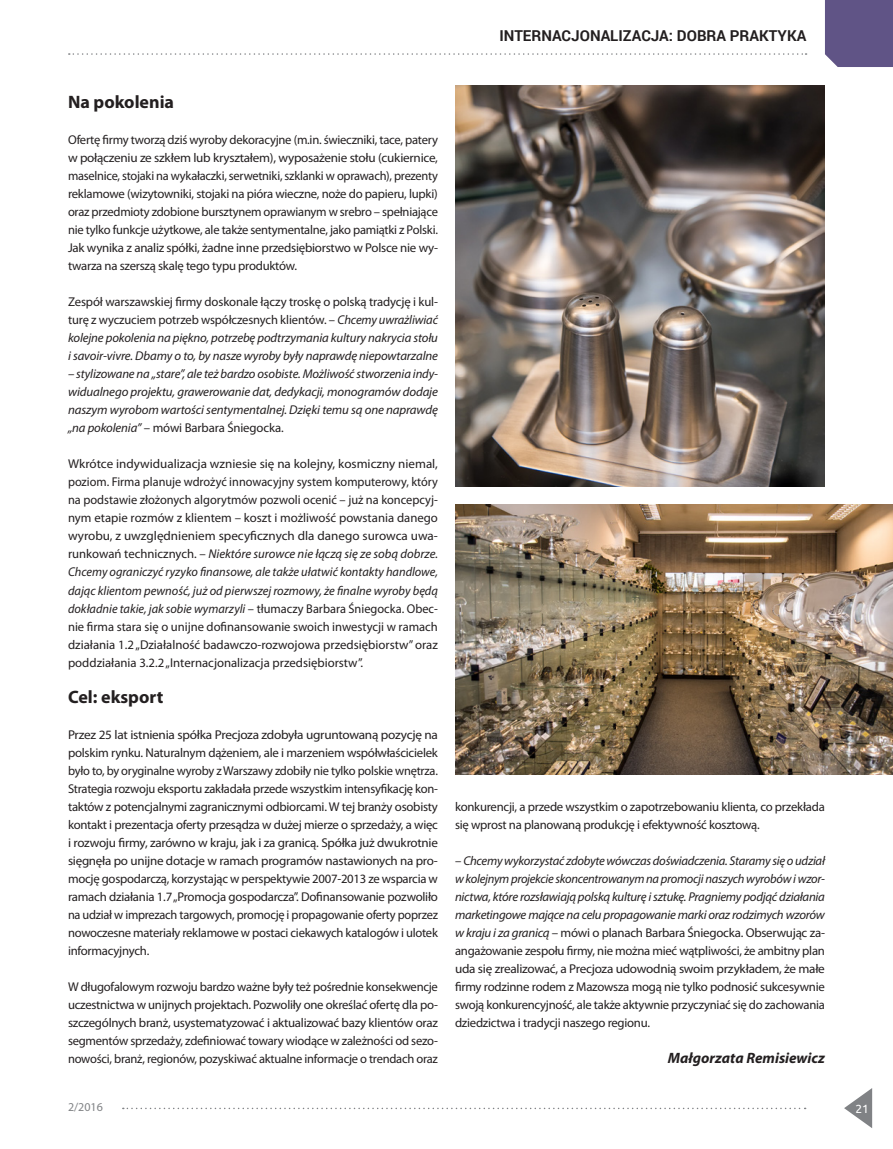
<style>
.page{position:relative;width:893px;height:1149px;background:#fff}
.page>*{position:absolute;margin:0;border:0;box-sizing:border-box;transform-origin:0 0}
.srodtytul{font:700 18px "Myriad Pro";color:#231f20}
.sekcja{font:700 15px "Roboto";color:#231f20}
.autor{font:italic 700 15px "Myriad Pro";color:#231f20}
.podstawowy{font:12.75px/18px "Myriad Pro";letter-spacing:-.02em;color:#231f20;text-align:justify}
.podstawowy-2{font:12.75px/18px "Myriad Pro";letter-spacing:-.02em;color:#231f20;text-align:justify;scale:1.04 1}
.podstawowy-3{font:italic 12.75px/18px "Myriad Pro";letter-spacing:-.01em;color:#231f20;text-align:justify}
.t1{font:12px "Myriad Pro";color:#808285}
.t2{font:12px "Ubuntu";color:#fff}
.s1{font-style:normal}
.s2{font-style:italic}
</style>
<div class="page">
<svg style="left:123px;top:1107px;width:683px;height:1px"></svg>
<svg style="left:844px;top:1088px;width:28px;height:39px"></svg>
<svg style="left:69px;top:53px;width:738px;height:2px"></svg>
<div style="left:825px;top:0;width:68px;height:67px;background:#605486"></div>
<img style="left:455px;top:504px;width:438px;height:270px">
<img style="left:455px;top:85px;width:370px;height:401px">
<p class="sekcja" style="left:499px;top:26px;width:308px">INTERNACJONALIZACJA: DOBRA PRAKTYKA</p>
<p class="srodtytul" style="left:68px;top:90px;width:108px">Na pokolenia</p>
<p class="podstawowy" style="left:68px;top:131px;width:371px">Ofertę firmy tworzą dziś wyroby dekoracyjne (m.in. świeczniki, tace, patery w połączeniu ze szkłem lub kryształem), wyposażenie stołu (cukiernice, maselnice, stojaki na wykałaczki, serwetniki, szklanki w oprawach), prezenty reklamowe (wizytowniki, stojaki na pióra wieczne, noże do papieru, lupki) oraz przedmioty zdobione bursztynem oprawianym w srebro – spełniające nie tylko funkcje użytkowe, ale także sentymentalne, jako pamiątki z Polski.<br>Jak wynika z analiz spółki, żadne inne przedsiębiorstwo w Polsce nie wy&shy;twarza na szerszą skalę tego typu produktów.</p>
<p class="podstawowy-3" style="left:68px;top:293px;width:371px"><span class="s1">Zespół warszawskiej firmy doskonale łączy troskę o polską tradycję i kul&shy;turę z wyczuciem potrzeb współczesnych klientów. –</span> Chcemy uwrażliwiać kolejne pokolenia na piękno, potrzebę podtrzymania kultury nakrycia stołu i savoir-vivre. Dbamy o to, by nasze wyroby były naprawdę niepowtarzalne</p>
<p class="podstawowy-3" style="left:68px;top:365px;width:371px">– stylizowane na „stare”, ale też bardzo osobiste. Możliwość stworzenia indy&shy;widualnego projektu, grawerowanie dat, dedykacji, monogramów dodaje naszym wyrobom wartości sentymentalnej. Dzięki temu są one naprawdę „na pokolenia” <span class="s1">– mówi Barbara Śniegocka.</span></p>
<p class="podstawowy" style="left:68px;top:455px;width:371px">Wkrótce indywidualizacja wzniesie się na kolejny, kosmiczny niemal, poziom. Firma planuje wdrożyć innowacyjny system komputerowy, który na podstawie złożonych algorytmów pozwoli ocenić – już na koncepcyj&shy;nym etapie rozmów z klientem – koszt i możliwość powstania danego wyrobu, z uwzględnieniem specyficznych dla danego surowca uwa&shy;runkowań technicznych. – <span class="s2">Niektóre surowce nie łączą się ze sobą dobrze.<br>Chcemy ograniczyć ryzyko finansowe, ale także ułatwić kontakty handlowe, dając klientom pewność, już od pierwszej rozmowy, że finalne wyroby będą dokładnie takie, jak sobie wymarzyli</span> – tłumaczy Barbara Śniegocka. Obec&shy;nie firma stara się o unijne dofinansowanie swoich inwestycji w ramach działania 1.2 „Działalność badawczo-rozwojowa przedsiębiorstw” oraz poddziałania 3.2.2 „Internacjonalizacja przedsiębiorstw”.</p>
<p class="srodtytul" style="left:68px;top:684px;width:97px">Cel: eksport</p>
<p class="podstawowy-2" style="left:68px;top:725px;width:357px">Przez 25 lat istnienia spółka Precjoza zdobyła ugruntowaną pozycję na polskim rynku. Naturalnym dążeniem, ale i marzeniem współwłaścicielek było to, by oryginalne wyroby z Warszawy zdobiły nie tylko polskie wnętrza.<br>Strategia rozwoju eksportu zakładała przede wszystkim intensyfikację kon&shy;taktów z potencjalnymi zagranicznymi odbiorcami. W tej branży osobisty kontakt i prezentacja oferty przesądza w dużej mierze o sprzedaży, a więc i rozwoju firmy, zarówno w kraju, jak i za granicą. Spółka już dwukrotnie sięgnęła po unijne dotacje w ramach programów nastawionych na pro&shy;mocję gospodarczą, korzystając w perspektywie 2007-2013 ze wsparcia w ramach działania 1.7 „Promocja gospodarcza”. Dofinansowanie pozwoliło na udział w imprezach targowych, promocję i propagowanie oferty poprzez nowoczesne materiały reklamowe w postaci ciekawych katalogów i ulotek informacyjnych.</p>
<p class="podstawowy" style="left:68px;top:977px;width:371px">W długofalowym rozwoju bardzo ważne były też pośrednie konsekwencje uczestnictwa w unijnych projektach. Pozwoliły one określać ofertę dla po&shy;szczególnych branż, usystematyzować i aktualizować bazy klientów oraz segmentów sprzedaży, zdefiniować towary wiodące w zależności od sezo&shy;nowości, branż, regionów, pozyskiwać aktualne informacje o trendach oraz</p>
<p class="podstawowy" style="left:455px;top:797px;width:371px">konkurencji, a przede wszystkim o zapotrzebowaniu klienta, co przekłada się wprost na planowaną produkcję i efektywność kosztową.</p>
<p class="podstawowy" style="left:455px;top:851px;width:371px">– <span class="s2">Chcemy wykorzystać zdobyte wówczas doświadczenia. Staramy się o udział w kolejnym projekcie skoncentrowanym na promocji naszych wyrobów i wzor&shy;nictwa, które rozsławiają polską kulturę i sztukę. Pragniemy podjąć działania marketingowe mające na celu propagowanie marki oraz rodzimych wzorów w kraju i za granicą</span> – mówi o planach Barbara Śniegocka. Obserwując za&shy;angażowanie zespołu firmy, nie można mieć wątpliwości, że ambitny plan uda się zrealizować, a Precjoza udowodnią swoim przykładem, że małe firmy rodzinne rodem z Mazowsza mogą nie tylko podnosić sukcesywnie swoją konkurencyjność, ale także aktywnie przyczyniać się do zachowania dziedzictwa i tradycji naszego regionu.</p>
<p class="autor" style="left:668px;top:1047px;width:159px">Małgorzata Remisiewicz</p>
<p class="t1" style="left:68px;top:1099px;width:36px">2/2016</p>
<p class="t2" style="left:855px;top:1100px;width:15px">21</p>
</div>
